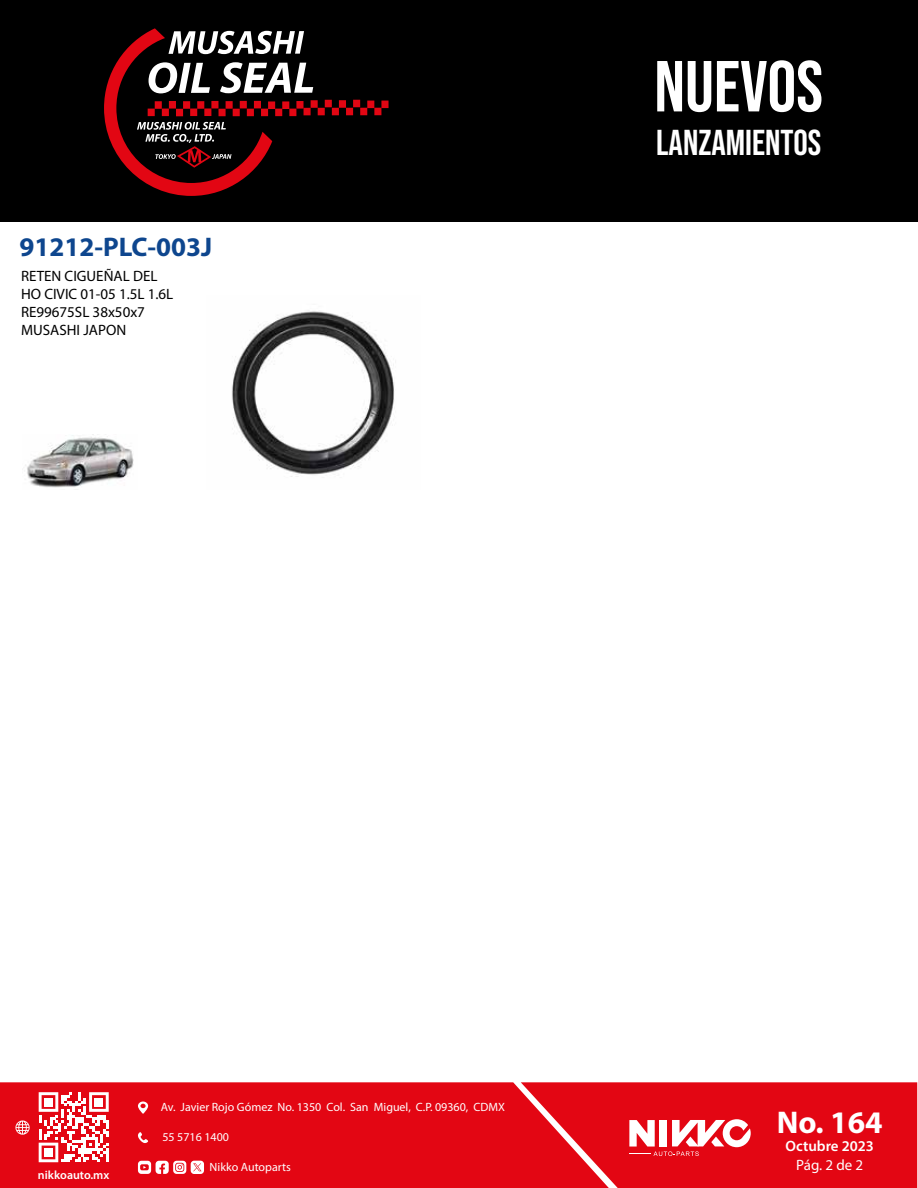
<style>
.page{position:relative;width:918px;height:1188px;background:#fff}
.page>*{position:absolute;margin:0;border:0;box-sizing:border-box;transform-origin:0 0}
.t1{font:72px "Bebas Neue";color:#fff}
.t2{font:36px "Bebas Neue";color:#fff}
.t3{font:700 31.5px "Myriad Pro";color:#fff}
.t4{font:700 27px "Myriad Pro";color:#0e468e}
.t5{font:15px/18px "Myriad Pro";color:#000}
.t6{font:600 15px "Myriad Pro";color:#fff}
.t7{font:15px "Myriad Pro";color:#fff}
.t8{font:12px "Myriad Pro";color:#fff}
.t9{font:600 12px "Myriad Pro";color:#fff}
</style>
<div class="page">
<div style="left:0;top:0;width:192px;height:221px;background:#000"></div>
<div style="left:700px;top:0;width:217px;height:221px;background:#000"></div>
<div style="left:192px;top:0;width:225px;height:28px;background:#000"></div>
<div style="left:712px;top:0;width:205px;height:46px;background:#000"></div>
<div style="left:417px;top:0;width:283px;height:221px;background:#000"></div>
<div style="left:0;top:1082px;width:521px;height:106px;background:#e30613"></div>
<svg style="left:39px;top:1092px;width:70px;height:70px"></svg>
<div style="left:44px;top:1098px;width:9px;height:8px;background:#fff"></div>
<div style="left:95px;top:1098px;width:8px;height:8px;background:#fff"></div>
<div style="left:44px;top:1148px;width:9px;height:9px;background:#fff"></div>
<svg style="left:15px;top:1121px;width:15px;height:14px"></svg>
<svg style="left:138px;top:1102px;width:10px;height:12px"></svg>
<svg style="left:138px;top:1132px;width:10px;height:11px"></svg>
<svg style="left:138px;top:1161px;width:66px;height:13px"></svg>
<svg style="left:521px;top:1082px;width:396px;height:106px;background:#e51824"></svg>
<svg style="left:104px;top:28px;width:469px;height:193px;background:#1b0c0d"></svg>
<img style="left:232px;top:311px;width:162px;height:166px">
<img style="left:25px;top:434px;width:109px;height:54px">
<h3 class="t4" style="left:19px;top:229px;width:194px">91212-PLC-003J</h3>
<p class="t5" style="left:21px;top:267px;width:154px">RETEN CIGUEÑAL DEL<br>HO CIVIC 01-05 1.5L 1.6L<br>RE99675SL 38x50x7<br>MUSASHI JAPON</p>
<h1 class="t1" style="left:654px;top:46px;width:170px">NUEVOs</h1>
<h2 class="t2" style="left:656px;top:122px;width:167px">LANZAMIENTOs</h2>
<p class="t9" style="left:38px;top:1167px;width:73px">nikkoauto.mx</p>
<p class="t8" style="left:161px;top:1100px;width:346px">Av. Javier Rojo Gómez No. 1350 Col. San Miguel, C.P. 09360, CDMX</p>
<p class="t8" style="left:162px;top:1130px;width:68px">55 5716 1400</p>
<p class="t8" style="left:210px;top:1159px;width:83px">Nikko Autoparts</p>
<h3 class="t3" style="left:777px;top:1102px;width:107px">No. 164</h3>
<p class="t6" style="left:786px;top:1136px;width:90px">Octubre 2023</p>
<p class="t7" style="left:796px;top:1155px;width:68px">Pág. 2 de 2</p>
</div>
